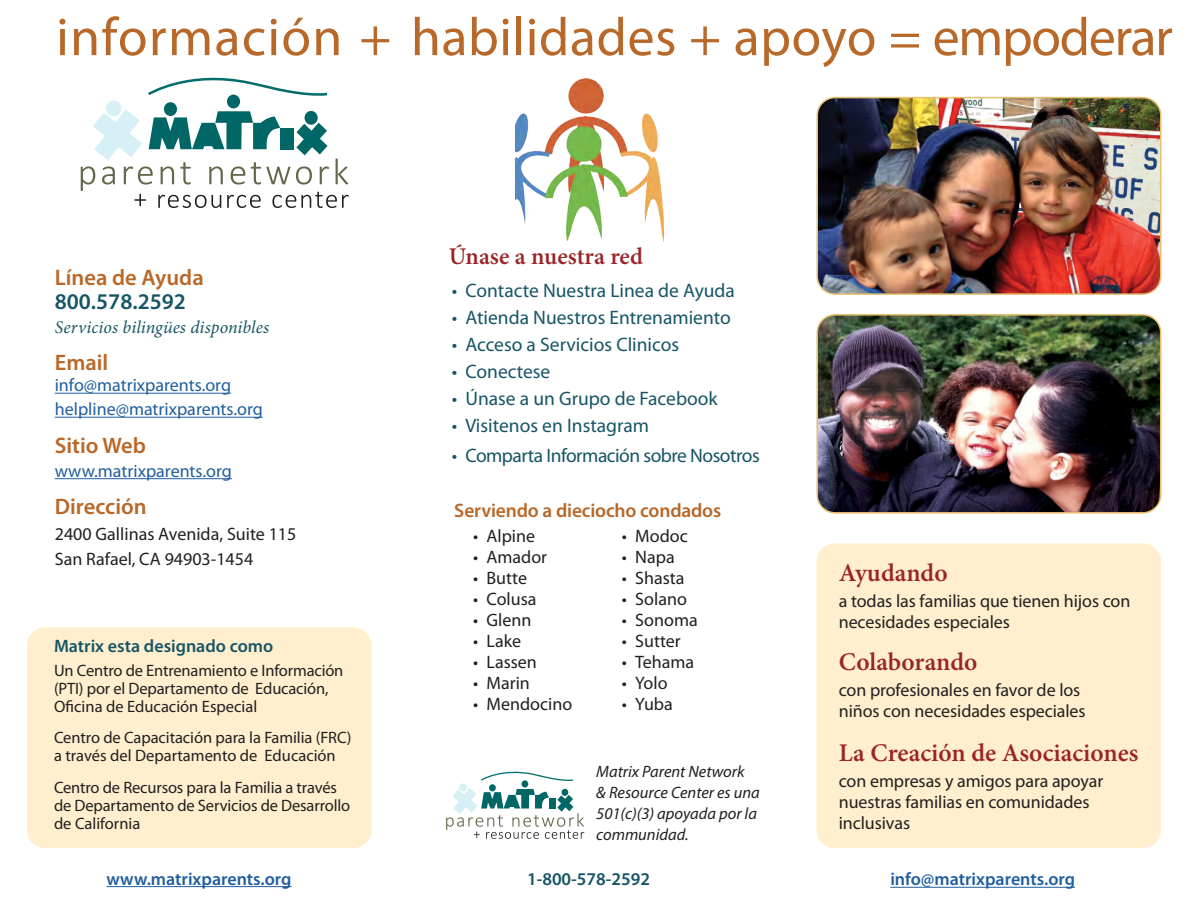
<style>
.page{position:relative;width:1188px;height:918px;background:#fff}
.page>*{position:absolute;margin:0;border:0;box-sizing:border-box;transform-origin:0 0}
.t1{font:54px "Myriad Pro";letter-spacing:.01em;color:#b86828}
.H2_serif{font:600 25.5px "Minion Pro";color:#9a2428}
.H2_serif-2{font:600 24px "Minion Pro";color:#9a2428}
.t2{font:600 22.5px "Myriad Pro";color:#b86828}
.t3{font:600 22.5px "Myriad Pro";color:#175566}
.t4{font:19.5px "Myriad Pro";color:#175566}
.t5{font:19.5px "Myriad Pro";letter-spacing:-.025em;color:#175566}
.t6{font:600 19.5px "Myriad Pro";letter-spacing:-.01em;color:#b86828}
.t7{font:18px/21px "Myriad Pro";letter-spacing:-.005em;color:#231f20}
.t8{font:18px "Myriad Pro";color:#215e9e}
.t9{font:600 18px "Myriad Pro";color:#215e9e}
.t10{font:600 18px "Myriad Pro";color:#175566}
.italic{font:italic 18px "Minion Pro";letter-spacing:.005em;color:#175566}
.H2_cover{font:16.5px/18px "Myriad Pro";letter-spacing:-.01em;color:#231f20}
.t11{font:italic 16.5px/21px "Myriad Pro";color:#231f20}
</style>
<div class="page">
<div style="left:27px;top:627px;width:345px;height:221px;background:#ffefce;border-radius:18px"></div>
<hr style="left:55px;top:393px;width:176px;height:1px;background:#215e9e">
<hr style="left:55px;top:417px;width:208px;height:1px;background:#215e9e">
<hr style="left:55px;top:478px;width:177px;height:1px;background:#215e9e">
<div style="left:816px;top:543px;width:345px;height:305px;background:#ffefce;border-radius:18px"></div>
<img style="left:819px;top:98px;width:341px;height:196px">
<div style="left:816px;top:97px;width:345px;height:198px;border:2px solid #e8bf6d;border-radius:18px"></div>
<img style="left:819px;top:315px;width:342px;height:196px">
<div style="left:816px;top:314px;width:345px;height:200px;border:2px solid #e8bf6d;border-radius:18px"></div>
<hr style="left:890px;top:887px;width:185px;height:1px;background:#215e9e">
<hr style="left:106px;top:886px;width:186px;height:1px;background:#215e9e">
<img style="left:516px;top:78px;width:147px;height:163px">
<div style="left:106px;top:101px;width:16px;height:15px;background:#d7f0f5;border-radius:8px"></div>
<svg style="left:93px;top:109px;width:49px;height:51px"></svg>
<svg style="left:148px;top:77px;width:180px;height:20px"></svg>
<div style="left:280px;top:128px;width:14px;height:21px;background:#066"></div>
<svg style="left:296px;top:123px;width:32px;height:32px"></svg>
<div style="left:227px;top:95px;width:13px;height:13px;background:#066;border-radius:50%"></div>
<div style="left:305px;top:111px;width:13px;height:14px;background:#066;border-radius:50%"></div>
<div style="left:164px;top:102px;width:13px;height:14px;background:#066;border-radius:50%"></div>
<svg style="left:149px;top:111px;width:131px;height:38px"></svg>
<svg style="left:81px;top:166px;width:14px;height:25px"></svg>
<svg style="left:102px;top:166px;width:13px;height:19px"></svg>
<svg style="left:124px;top:166px;width:29px;height:19px"></svg>
<svg style="left:161px;top:166px;width:13px;height:18px"></svg>
<svg style="left:180px;top:162px;width:11px;height:23px"></svg>
<svg style="left:209px;top:166px;width:14px;height:18px"></svg>
<svg style="left:231px;top:166px;width:14px;height:19px"></svg>
<svg style="left:251px;top:162px;width:39px;height:23px"></svg>
<svg style="left:296px;top:166px;width:16px;height:19px"></svg>
<svg style="left:320px;top:166px;width:9px;height:18px"></svg>
<svg style="left:336px;top:159px;width:12px;height:25px"></svg>
<svg style="left:134px;top:194px;width:12px;height:12px"></svg>
<svg style="left:158px;top:195px;width:63px;height:13px"></svg>
<svg style="left:227px;top:195px;width:34px;height:13px"></svg>
<svg style="left:272px;top:192px;width:77px;height:16px"></svg>
<div style="left:459px;top:783px;width:8px;height:8px;background:#d7f0f5;border-radius:4px"></div>
<svg style="left:481px;top:771px;width:93px;height:10px"></svg>
<div style="left:522px;top:780px;width:6px;height:7px;background:#066;border-radius:50%"></div>
<div style="left:489px;top:784px;width:7px;height:7px;background:#066;border-radius:50%"></div>
<svg style="left:446px;top:788px;width:138px;height:51px"></svg>
<h1 class="t1" style="left:56px;top:4px;width:1118px">información + habilidades + apoyo = empoderar</h1>
<h3 class="t2" style="left:55px;top:263px;width:151px">Línea de Ayuda</h3>
<h3 class="t3" style="left:55px;top:287px;width:133px">800.578.2592</h3>
<p class="italic" style="left:55px;top:315px;width:216px">Servicios bilingües disponibles</p>
<h3 class="t2" style="left:55px;top:349px;width:55px">Email</h3>
<p class="t8" style="left:55px;top:374px;width:178px">info@matrixparents.org</p>
<p class="t8" style="left:55px;top:398px;width:210px">helpline@matrixparents.org</p>
<h3 class="t2" style="left:55px;top:431px;width:93px">Sitio Web</h3>
<p class="t8" style="left:55px;top:460px;width:179px">www.matrixparents.org</p>
<h3 class="t2" style="left:55px;top:493px;width:93px">Dirección</h3>
<p class="t7" style="left:55px;top:523px;width:243px">2400 Gallinas Avenida, Suite 115</p>
<p class="t7" style="left:55px;top:549px;width:200px">San Rafael, CA 94903-1454</p>
<h2 class="t10" style="left:54px;top:635px;width:221px">Matrix esta designado como</h2>
<p class="H2_cover" style="left:54px;top:661px;width:291px">Un Centro de Entrenamiento e Información (PTI) por el Departamento de Educación,<br>Oficina de Educación Especial</p>
<p class="H2_cover" style="left:54px;top:728px;width:299px">Centro de Capacitación para la Familia (FRC) a través del Departamento de Educación</p>
<p class="H2_cover" style="left:54px;top:778px;width:298px">Centro de Recursos para la Familia a través de Departamento de Servicios de Desarrollo de California</p>
<p class="H2_serif-2" style="left:449px;top:240px;width:196px">Únase a nuestra red</p>
<p class="t4" style="left:452px;top:278px;width:285px">• Contacte Nuestra Linea de Ayuda</p>
<p class="t4" style="left:452px;top:305px;width:280px">• Atienda Nuestros Entrenamiento</p>
<p class="t4" style="left:452px;top:332px;width:229px">• Acceso a Servicios Clinicos</p>
<p class="t4" style="left:452px;top:359px;width:100px">• Conectese</p>
<p class="t4" style="left:452px;top:386px;width:267px">• Únase a un Grupo de Facebook</p>
<p class="t4" style="left:452px;top:413px;width:199px">• Visitenos en Instagram</p>
<p class="t5" style="left:452px;top:443px;width:309px">• Comparta Información sobre Nosotros</p>
<h3 class="t6" style="left:454px;top:498px;width:268px">Serviendo a dieciocho condados</h3>
<p class="t7" style="left:473px;top:525px;width:64px">• Alpine</p>
<p class="t7" style="left:473px;top:546px;width:76px">• Amador</p>
<p class="t7" style="left:473px;top:567px;width:55px">• Butte</p>
<p class="t7" style="left:473px;top:588px;width:65px">• Colusa</p>
<p class="t7" style="left:473px;top:609px;width:60px">• Glenn</p>
<p class="t7" style="left:473px;top:630px;width:50px">• Lake</p>
<p class="t7" style="left:473px;top:651px;width:65px">• Lassen</p>
<p class="t7" style="left:473px;top:672px;width:58px">• Marin</p>
<p class="t7" style="left:473px;top:693px;width:101px">• Mendocino</p>
<p class="t7" style="left:622px;top:525px;width:68px">• Modoc</p>
<p class="t7" style="left:622px;top:546px;width:54px">• Napa</p>
<p class="t7" style="left:622px;top:567px;width:64px">• Shasta</p>
<p class="t7" style="left:622px;top:588px;width:67px">• Solano</p>
<p class="t7" style="left:622px;top:609px;width:77px">• Sonoma</p>
<p class="t7" style="left:622px;top:630px;width:61px">• Sutter</p>
<p class="t7" style="left:622px;top:651px;width:74px">• Tehama</p>
<p class="t7" style="left:622px;top:672px;width:47px">• Yolo</p>
<p class="t7" style="left:622px;top:693px;width:53px">• Yuba</p>
<p class="t11" style="left:596px;top:761px;width:165px">Matrix Parent Network<br>&amp; Resource Center es una<br>501(c)(3) apoyada por la</p>
<p class="t11" style="left:596px;top:824px;width:94px">communidad.</p>
<p class="H2_serif" style="left:839px;top:555px;width:110px">Ayudando</p>
<p class="t7" style="left:839px;top:590px;width:293px">a todas las familias que tienen hijos con necesidades especiales</p>
<p class="H2_serif" style="left:839px;top:644px;width:140px">Colaborando</p>
<p class="t7" style="left:839px;top:680px;width:248px">con profesionales en favor de los niños con necesidades especiales</p>
<p class="H2_serif" style="left:839px;top:735px;width:301px">La Creación de Asociaciones</p>
<p class="t7" style="left:839px;top:770px;width:266px">con empresas y amigos para apoyar</p>
<p class="t7" style="left:839px;top:791px;width:252px">nuestras familias en comunidades</p>
<p class="t7" style="left:839px;top:812px;width:73px">inclusivas</p>
<p class="t9" style="left:106px;top:867px;width:187px">www.matrixparents.org</p>
<p class="t10" style="left:527px;top:868px;width:125px">1-800-578-2592</p>
<p class="t9" style="left:890px;top:868px;width:186px">info@matrixparents.org</p>
</div>
